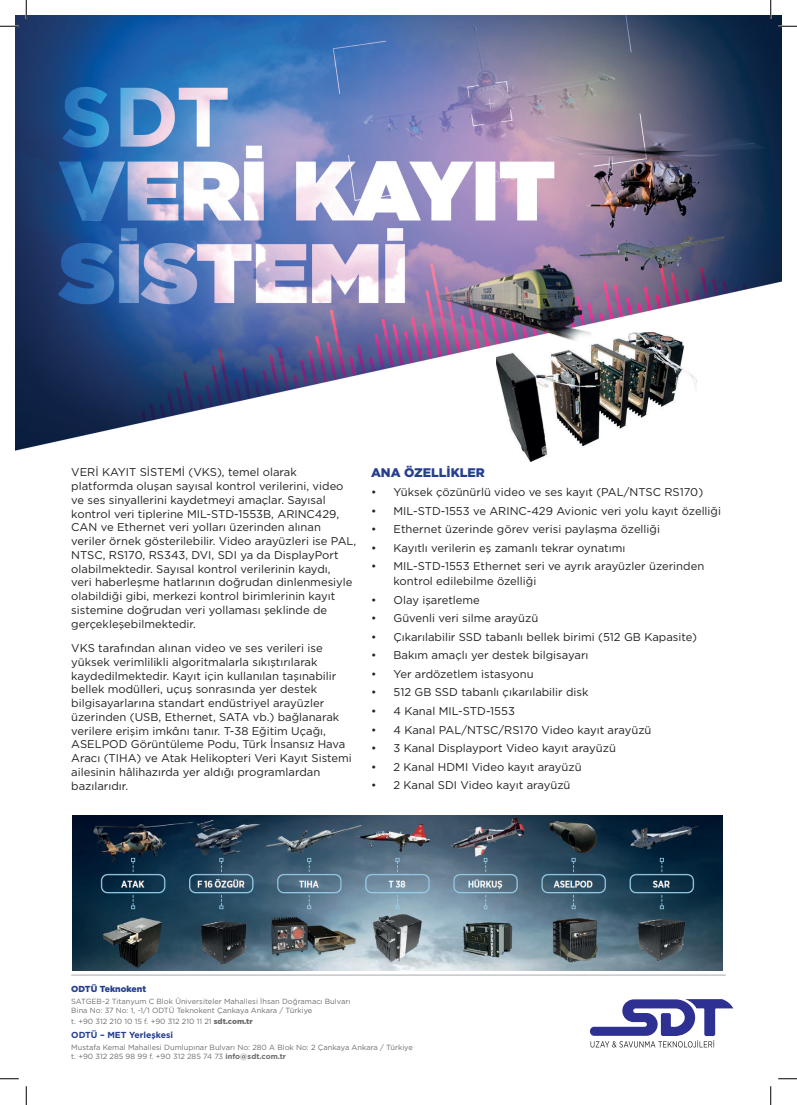
<style>
.page{position:relative;width:797px;height:1105px;background:#fff}
.page>*{position:absolute;margin:0;border:0;box-sizing:border-box;transform-origin:0 0}
.t1{font:900 12.5px "Gotham";color:#253f8e}
.t2{font:11.25px/13.8px "Gotham";color:#231f20}
.t3{font:700 8.75px "Gotham";color:#253f8e}
.t4{font:900 8.75px "Gotham";color:#253f8e}
.t5{font:7.5px/9px "Gotham";color:#6c6d70}
.s1{font-weight:900}
.s2{font-weight:700}
</style>
<div class="page">
<img style="left:16px;top:16px;width:765px;height:435px">
<img style="left:496px;top:332px;width:201px;height:130px">
<img style="left:72px;top:816px;width:650px;height:155px">
<svg style="left:589px;top:999px;width:144px;height:48px"></svg>
<hr style="left:71px;top:975px;width:654px;height:1px;background:#a8a9ad">
<svg style="left:0;top:25px;width:19px;height:2px"></svg>
<svg style="left:778px;top:25px;width:19px;height:2px"></svg>
<svg style="left:0;top:1078px;width:19px;height:1px"></svg>
<svg style="left:778px;top:1078px;width:19px;height:1px"></svg>
<svg style="left:25px;top:0;width:2px;height:19px"></svg>
<svg style="left:25px;top:1086px;width:2px;height:19px"></svg>
<svg style="left:770px;top:0;width:1px;height:19px"></svg>
<svg style="left:770px;top:1086px;width:1px;height:19px"></svg>
<p class="t2" style="left:71px;top:465px;width:286px">VERİ KAYIT SİSTEMİ (VKS), temel olarak platformda oluşan sayısal kontrol verilerini, video ve ses sinyallerini kaydetmeyi amaçlar. Sayısal kontrol veri tiplerine MIL-STD-1553B, ARINC429, CAN ve Ethernet veri yolları üzerinden alınan veriler örnek gösterilebilir. Video arayüzleri ise PAL, NTSC, RS170, RS343, DVI, SDI ya da DisplayPort olabilmektedir. Sayısal kontrol verilerinin kaydı,<br>veri haberleşme hatlarının doğrudan dinlenmesiyle olabildiği gibi, merkezi kontrol birimlerinin kayıt sistemine doğrudan veri yollaması şeklinde de gerçekleşebilmektedir.</p>
<p class="t2" style="left:71px;top:641px;width:282px">VKS tarafından alınan video ve ses verileri ise yüksek verimlilikli algoritmalarla sıkıştırılarak kaydedilmektedir. Kayıt için kullanılan taşınabilir bellek modülleri, uçuş sonrasında yer destek bilgisayarlarına standart endüstriyel arayüzler üzerinden (USB, Ethernet, SATA vb.) bağlanarak verilere erişim imkânı tanır. T-38 Eğitim Uçağı, ASELPOD Görüntüleme Podu, Türk İnsansız Hava Aracı (TIHA) ve Atak Helikopteri Veri Kayıt Sistemi ailesinin hâlihazırda yer aldığı programlardan bazılarıdır.</p>
<p class="t1" style="left:371px;top:464px;width:115px">ANA ÖZELLİKLER</p>
<p class="t2" style="left:371px;top:485px;width:334px">• Yüksek çözünürlü video ve ses kayıt (PAL/NTSC RS170)</p>
<p class="t2" style="left:371px;top:503px;width:351px">• MIL-STD-1553 ve ARINC-429 Avionic veri yolu kayıt özelliği</p>
<p class="t2" style="left:371px;top:522px;width:290px">• Ethernet üzerinde görev verisi paylaşma özelliği</p>
<p class="t2" style="left:371px;top:540px;width:256px">• Kayıtlı verilerin eş zamanlı tekrar oynatımı</p>
<p class="t2" style="left:393px;top:558px;width:312px;line-height:15px;text-indent:-22px">• MIL-STD-1553 Ethernet seri ve ayrık arayüzler üzerinden kontrol edilebilme özelliği</p>
<p class="t2" style="left:371px;top:593px;width:110px">• Olay işaretleme</p>
<p class="t2" style="left:371px;top:611px;width:169px">• Güvenli veri silme arayüzü</p>
<p class="t2" style="left:371px;top:630px;width:327px">• Çıkarılabilir SSD tabanlı bellek birimi (512 GB Kapasite)</p>
<p class="t2" style="left:371px;top:648px;width:219px">• Bakım amaçlı yer destek bilgisayarı</p>
<p class="t2" style="left:371px;top:667px;width:164px">• Yer ardözetlem istasyonu</p>
<p class="t2" style="left:371px;top:685px;width:219px">• 512 GB SSD tabanlı çıkarılabilir disk</p>
<p class="t2" style="left:371px;top:704px;width:145px">• 4 Kanal MIL-STD-1553</p>
<p class="t2" style="left:371px;top:722px;width:282px">• 4 Kanal PAL/NTSC/RS170 Video kayıt arayüzü</p>
<p class="t2" style="left:371px;top:741px;width:246px">• 3 Kanal Displayport Video kayıt arayüzü</p>
<p class="t2" style="left:371px;top:759px;width:212px">• 2 Kanal HDMI Video kayıt arayüzü</p>
<p class="t2" style="left:371px;top:778px;width:201px">• 2 Kanal SDI Video kayıt arayüzü</p>
<p class="t4" style="left:71px;top:982px;width:76px">ODTÜ Teknokent</p>
<p class="t5" style="left:71px;top:997px;width:281px">SATGEB-2 Titanyum C Blok Üniversiteler Mahallesi İhsan Doğramacı Bulvarı<br>Bina No: 37 No: 1, -1/1 ODTÜ Teknokent Çankaya Ankara / Türkiye</p>
<p class="t5" style="left:71px;top:1016px;width:183px">t. +90 312 210 10 15 f. +90 312 210 11 21 <span class="s1">sdt.com.tr</span></p>
<p class="t3" style="left:71px;top:1029px;width:103px">ODTÜ – MET Yerleşkesi</p>
<p class="t5" style="left:71px;top:1043px;width:343px">Mustafa Kemal Mahallesi Dumlupınar Bulvarı No: 280 A Blok No: 2 Çankaya Ankara / Türkiye t. +90 312 285 98 99 f. +90 312 285 74 73 <span class="s2">info@sdt.com.tr</span></p>
</div>
